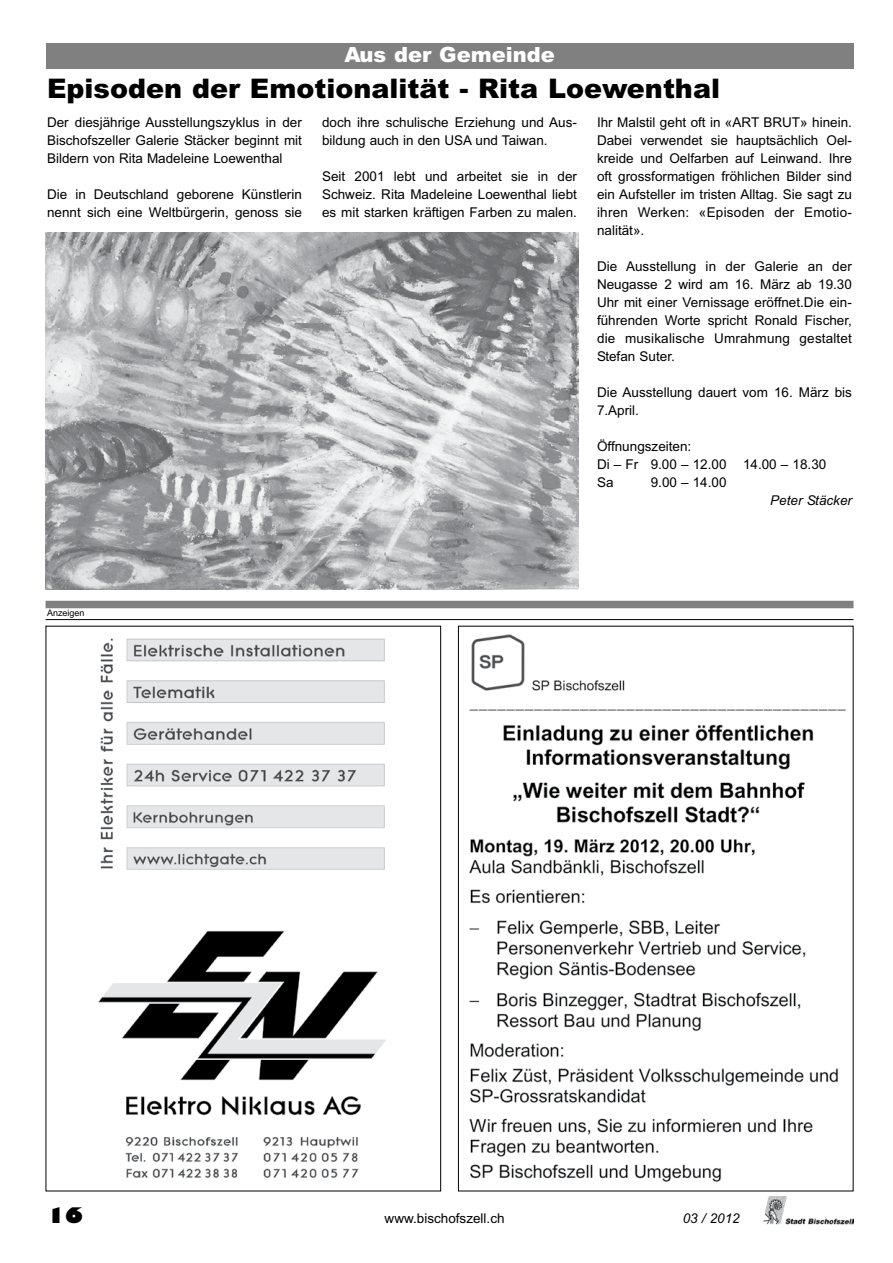
<style>
.page{position:relative;width:893px;height:1263px;background:#fff}
.page>*{position:absolute;margin:0;border:0;box-sizing:border-box;transform-origin:0 0}
.t1{font:900 27px "Arial";color:#000}
.t2{font:900 21px "Arial";color:#fff}
.t3{font:800 21px "Gill Sans";color:#000}
.t4{font:13.5px/18px "Arial";color:#000;text-align:justify}
.t5{font:italic 13.5px "Arial";color:#000}
.t6{font:9px "Arial";color:#000}
</style>
<div class="page">
<div style="left:46px;top:43px;width:807px;height:26px;background:#808080"></div>
<img style="left:763px;top:1197px;width:90px;height:28px">
<img style="left:98px;top:638px;width:288px;height:540px">
<hr style="left:46px;top:619px;width:807px;height:1px;background:#000">
<div style="left:46px;top:601px;width:807px;height:7px;background:#808080"></div>
<img style="left:469px;top:634px;width:377px;height:548px">
<img style="left:46px;top:233px;width:532px;height:357px">
<h2 class="t2" style="left:344px;top:44px;width:212px">Aus der Gemeinde</h2>
<h1 class="t1" style="left:47px;top:74px;width:674px">Episoden der Emotionalität - Rita Loewenthal</h1>
<p class="t4" style="left:47px;top:113px;width:256px">Der diesjährige Ausstellungszyklus in der Bischofszeller Galerie Stäcker beginnt mit Bildern von Rita Madeleine Loewenthal</p>
<p class="t4" style="left:47px;top:185px;width:256px">Die in Deutschland geborene Künstlerin nennt sich eine Weltbürgerin, genoss sie</p>
<p class="t4" style="left:597px;top:113px;width:257px">Ihr Malstil geht oft in «ART BRUT» hinein.<br>Dabei verwendet sie hauptsächlich Oel&shy;kreide und Oelfarben auf Leinwand. Ihre oft grossformatigen fröhlichen Bilder sind ein Aufsteller im tristen Alltag. Sie sagt zu ihren Werken: «Episoden der Emotio&shy;nalität».</p>
<p class="t4" style="left:597px;top:257px;width:257px">Die Ausstellung in der Galerie an der Neugasse 2 wird am 16. März ab 19.30<br>Uhr mit einer Vernissage eröffnet.Die ein&shy;führenden Worte spricht Ronald Fischer, die musikalische Umrahmung gestaltet Stefan Suter.</p>
<p class="t4" style="left:597px;top:383px;width:256px">Die Ausstellung dauert vom 16. März bis<br>7.April.</p>
<p class="t4" style="left:597px;top:437px;width:231px;text-align:left">Öffnungszeiten:<br>Di – Fr 9.00 – 12.00 14.00 – 18.30<br>Sa</p>
<p class="t4" style="left:322px;top:113px;width:256px">doch ihre schulische Erziehung und Aus&shy;bildung auch in den USA und Taiwan.</p>
<p class="t4" style="left:322px;top:167px;width:256px">Seit 2001 lebt und arbeitet sie in der Schweiz. Rita Madeleine Loewenthal liebt es mit starken kräftigen Farben zu malen.</p>
<p class="t4" style="left:651px;top:473px;width:77px">9.00 – 14.00</p>
<p class="t6" style="left:47px;top:609px;width:39px">Anzeigen</p>
<p class="t5" style="left:770px;top:495px;width:83px">Peter Stäcker</p>
<h2 class="t3" style="left:47px;top:1207px;width:37px">16</h2>
<p class="t4" style="left:385px;top:1209px;width:122px">www.bischofszell.ch</p>
<p class="t5" style="left:683px;top:1213px;width:59px">03 / 2012</p>
</div>
